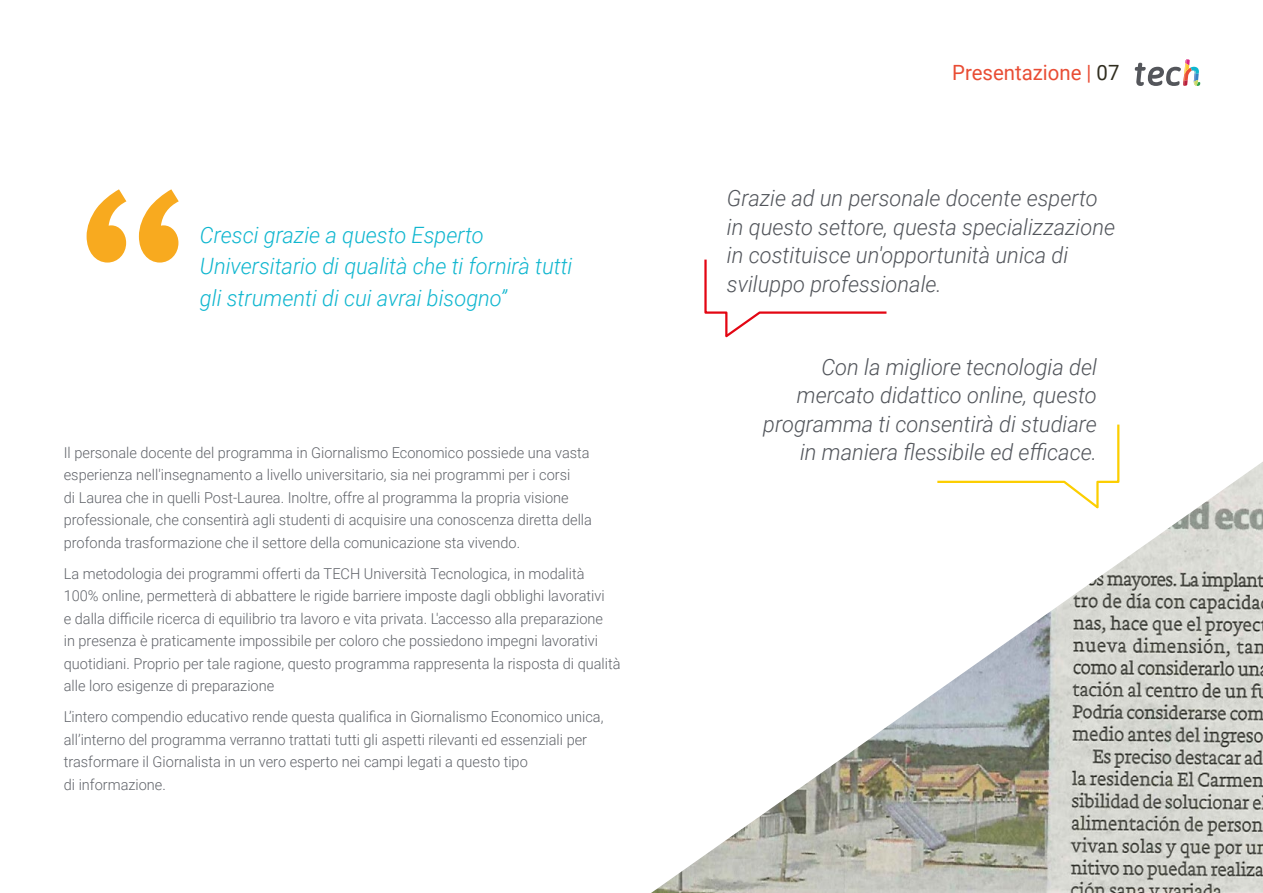
<style>
.page{position:relative;width:1263px;height:893px;background:#fff}
.page>*{position:absolute;margin:0;border:0;box-sizing:border-box;transform-origin:0 0}
.t1{font:italic 300 22.5px/28.5px "Roboto";color:#52555b;text-align:right}
.t2{font:italic 300 22.5px/31.5px "Roboto";color:#0fb6cf}
.t3{font:21px "Roboto";color:#e94d35}
.t4{font:300 15px/22.5px "Roboto";color:#61646a}
.s1{color:#312e20}
</style>
<div class="page">
<svg style="left:1135px;top:59px;width:65px;height:27px"></svg>
<img style="left:651px;top:462px;width:612px;height:431px">
<svg style="left:87px;top:189px;width:92px;height:74px"></svg>
<svg style="left:935px;top:424px;width:185px;height:88px"></svg>
<svg style="left:704px;top:259px;width:183px;height:79px"></svg>
<h1 class="t2" style="left:200px;top:218px;width:374px">Cresci grazie a questo Esperto<br>Universitario di qualità che ti fornirà tutti gli strumenti di cui avrai bisogno”</h1>
<p class="t4" style="left:64px;top:441px;width:530px">Il personale docente del programma in Giornalismo Economico possiede una vasta esperienza nell'insegnamento a livello universitario, sia nei programmi per i corsi<br>di Laurea che in quelli Post-Laurea. Inoltre, offre al programma la propria visione professionale, che consentirà agli studenti di acquisire una conoscenza diretta della profonda trasformazione che il settore della comunicazione sta vivendo.</p>
<p class="t4" style="left:64px;top:562px;width:558px">La metodologia dei programmi offerti da TECH Università Tecnologica, in modalità 100% online, permetterà di abbattere le rigide barriere imposte dagli obblighi lavorativi<br>e dalla difficile ricerca di equilibrio tra lavoro e vita privata. L'accesso alla preparazione<br>in presenza è praticamente impossibile per coloro che possiedono impegni lavorativi quotidiani. Proprio per tale ragione, questo programma rappresenta la risposta di qualità alle loro esigenze di preparazione</p>
<p class="t4" style="left:64px;top:705px;width:541px">L’intero compendio educativo rende questa qualifica in Giornalismo Economico unica, all’interno del programma verranno trattati tutti gli aspetti rilevanti ed essenziali per trasformare il Giornalista in un vero esperto nei campi legati a questo tipo<br>di informazione.</p>
<h2 class="t3" style="left:952px;top:58px;width:169px">Presentazione | <span class="s1">07</span></h2>
<h1 class="t1" style="left:727px;top:183px;width:390px;text-align:left">Grazie ad un personale docente esperto in questo settore, questa specializzazione in costituisce un'opportunità unica di sviluppo professionale.</h1>
<h1 class="t1" style="left:763px;top:352px;width:335px">Con la migliore tecnologia del mercato didattico online, questo programma ti consentirà di studiare in maniera flessibile ed efficace.</h1>
</div>
